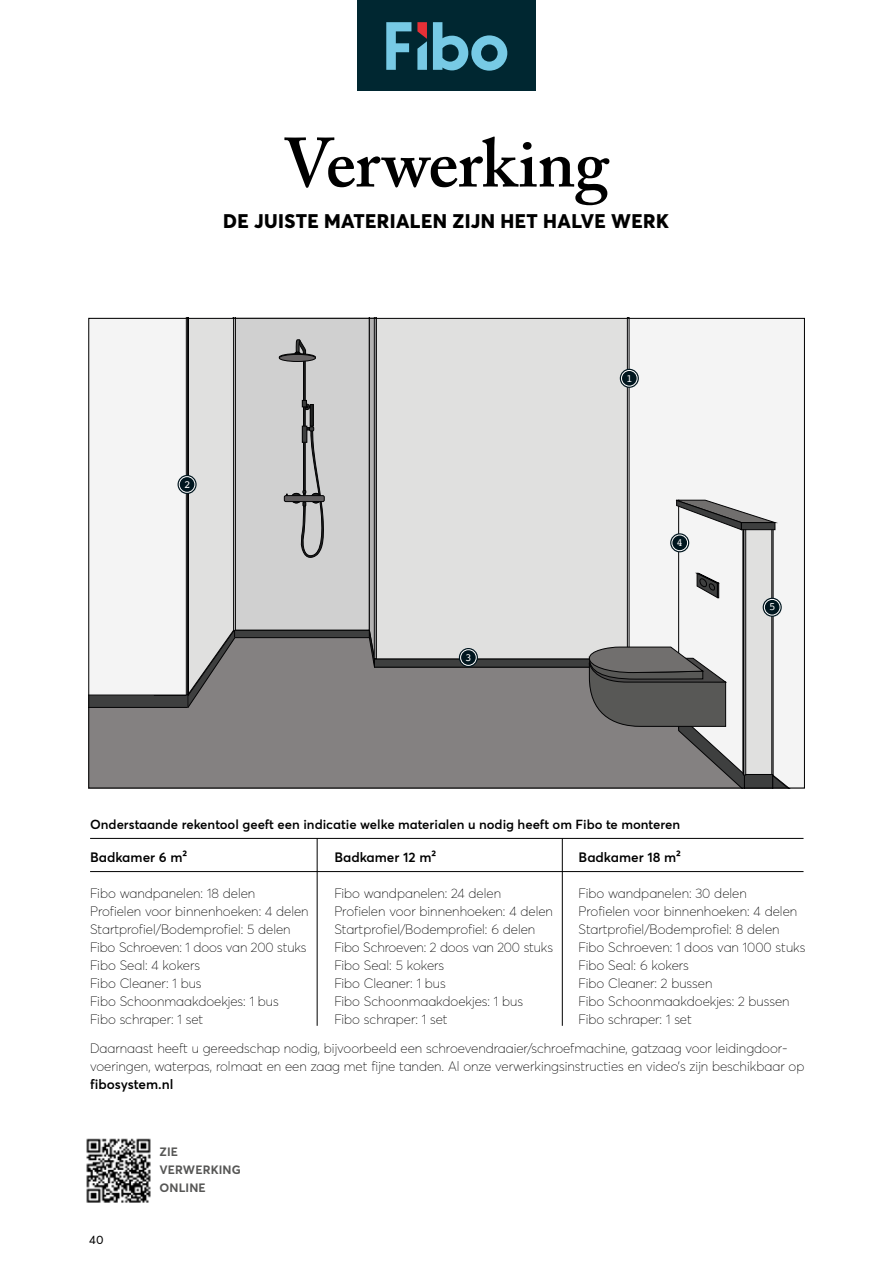
<style>
.page{position:relative;width:893px;height:1263px;background:#fff}
.page>*{position:absolute;margin:0;border:0;box-sizing:border-box;transform-origin:0 0}
.t1{font:600 69px "Adobe Caslon Pro";letter-spacing:-.01em;color:#000}
.t2{font:800 19.5px "Averta Std";letter-spacing:.02em;color:#000}
.t3{font:100 13.5px/18px "Averta Std";color:#000}
.t4{font:600 13.5px "Averta Std";color:#000}
.t5{font:600 13.05px "Averta Std";color:#000}
.t6{font:700 12px/18px "Averta Std";letter-spacing:.01em;color:#575756}
.t7{font:12px "Averta Std";color:#000}
.t8{font:10.95px "Courier";color:#fff}
</style>
<div class="page">
<div style="left:357px;top:0;width:179px;height:90px;background:#002731"></div>
<svg style="left:417px;top:22px;width:10px;height:48px"></svg>
<svg style="left:433px;top:22px;width:74px;height:49px"></svg>
<svg style="left:386px;top:22px;width:25px;height:48px"></svg>
<hr style="left:90px;top:838px;width:713px;height:1px;background:#000">
<hr style="left:90px;top:871px;width:713px;height:1px;background:#000">
<hr style="left:317px;top:838px;width:1px;height:188px;background:#000">
<hr style="left:562px;top:838px;width:1px;height:188px;background:#000">
<div style="left:88px;top:622px;width:717px;height:166px;background:#848181"></div>
<div style="left:374px;top:659px;width:254px;height:8px;background:#3e3f3f"></div>
<div style="left:374px;top:658px;width:254px;height:9px;border:1px solid #020203"></div>
<div style="left:377px;top:320px;width:212px;height:339px;background:#e0e0df"></div>
<svg style="left:589px;top:320px;width:214px;height:466px"></svg>
<div style="left:741px;top:523px;width:34px;height:7px;background:#3e3f3f"></div>
<div style="left:741px;top:522px;width:34px;height:8px;border:1px solid #020203"></div>
<svg style="left:90px;top:320px;width:287px;height:388px"></svg>
<svg style="left:178px;top:475px;width:19px;height:19px"></svg>
<div style="left:179px;top:476px;width:16px;height:17px;border:1px solid #fff;border-radius:50%"></div>
<svg style="left:459px;top:648px;width:19px;height:19px"></svg>
<div style="left:460px;top:649px;width:17px;height:17px;border:1px solid #fff;border-radius:50%"></div>
<svg style="left:620px;top:369px;width:19px;height:19px"></svg>
<div style="left:621px;top:370px;width:17px;height:17px;border:1px solid #fff;border-radius:50%"></div>
<svg style="left:670px;top:533px;width:19px;height:19px"></svg>
<div style="left:671px;top:534px;width:17px;height:17px;border:1px solid #fff;border-radius:50%"></div>
<svg style="left:763px;top:598px;width:19px;height:19px"></svg>
<div style="left:764px;top:599px;width:16px;height:16px;border:1px solid #fff;border-radius:50%"></div>
<img style="left:86px;top:1138px;width:65px;height:65px">
<h1 class="t1" style="left:283px;top:122px;width:327px">Verwerking</h1>
<h2 class="t2" style="left:223px;top:209px;width:447px">DE JUISTE MATERIALEN ZIJN HET HALVE WERK</h2>
<p class="t8" style="left:184px;top:476px;width:8px">2</p>
<p class="t8" style="left:465px;top:649px;width:8px">3</p>
<p class="t8" style="left:626px;top:370px;width:8px">1</p>
<p class="t8" style="left:676px;top:534px;width:8px">4</p>
<p class="t5" style="left:90px;top:816px;width:591px">Onderstaande rekentool geeft een indicatie welke materialen u nodig heeft om Fibo te monteren</p>
<p class="t8" style="left:769px;top:598px;width:8px">5</p>
<p class="t4" style="left:90px;top:849px;width:99px">Badkamer 6 m²</p>
<p class="t3" style="left:90px;top:884px;width:220px">Fibo wandpanelen: 18 delen<br>Profielen voor binnenhoeken: 4 delen<br>Startprofiel/Bodemprofiel: 5 delen<br>Fibo Schroeven: 1 doos van 200 stuks<br>Fibo Seal: 4 kokers<br>Fibo Cleaner: 1 bus<br>Fibo Schoonmaakdoekjes: 1 bus<br>Fibo schraper: 1 set</p>
<p class="t4" style="left:334px;top:849px;width:103px">Badkamer 12 m²</p>
<p class="t3" style="left:334px;top:884px;width:220px">Fibo wandpanelen: 24 delen<br>Profielen voor binnenhoeken: 4 delen<br>Startprofiel/Bodemprofiel: 6 delen<br>Fibo Schroeven: 2 doos van 200 stuks<br>Fibo Seal: 5 kokers<br>Fibo Cleaner: 1 bus<br>Fibo Schoonmaakdoekjes: 1 bus<br>Fibo schraper: 1 set</p>
<p class="t4" style="left:579px;top:849px;width:104px">Badkamer 18 m²</p>
<p class="t3" style="left:579px;top:884px;width:228px">Fibo wandpanelen: 30 delen<br>Profielen voor binnenhoeken: 4 delen<br>Startprofiel/Bodemprofiel: 8 delen<br>Fibo Schroeven: 1 doos van 1000 stuks<br>Fibo Seal: 6 kokers<br>Fibo Cleaner: 2 bussen<br>Fibo Schoonmaakdoekjes: 2 bussen<br>Fibo schraper: 1 set</p>
<p class="t3" style="left:90px;top:1039px;width:716px">Daarnaast heeft u gereedschap nodig, bijvoorbeeld een schroevendraaier/schroefmachine, gatzaag voor leidingdoor&shy;voeringen, waterpas, rolmaat en een zaag met fijne tanden. Al onze verwerkingsinstructies en video’s zijn beschikbaar op</p>
<p class="t4" style="left:90px;top:1075px;width:85px">fibosystem.nl</p>
<p class="t7" style="left:89px;top:1232px;width:16px">40</p>
<p class="t6" style="left:160px;top:1142px;width:83px">ZIE<br>VERWERKING<br>ONLINE</p>
</div>
